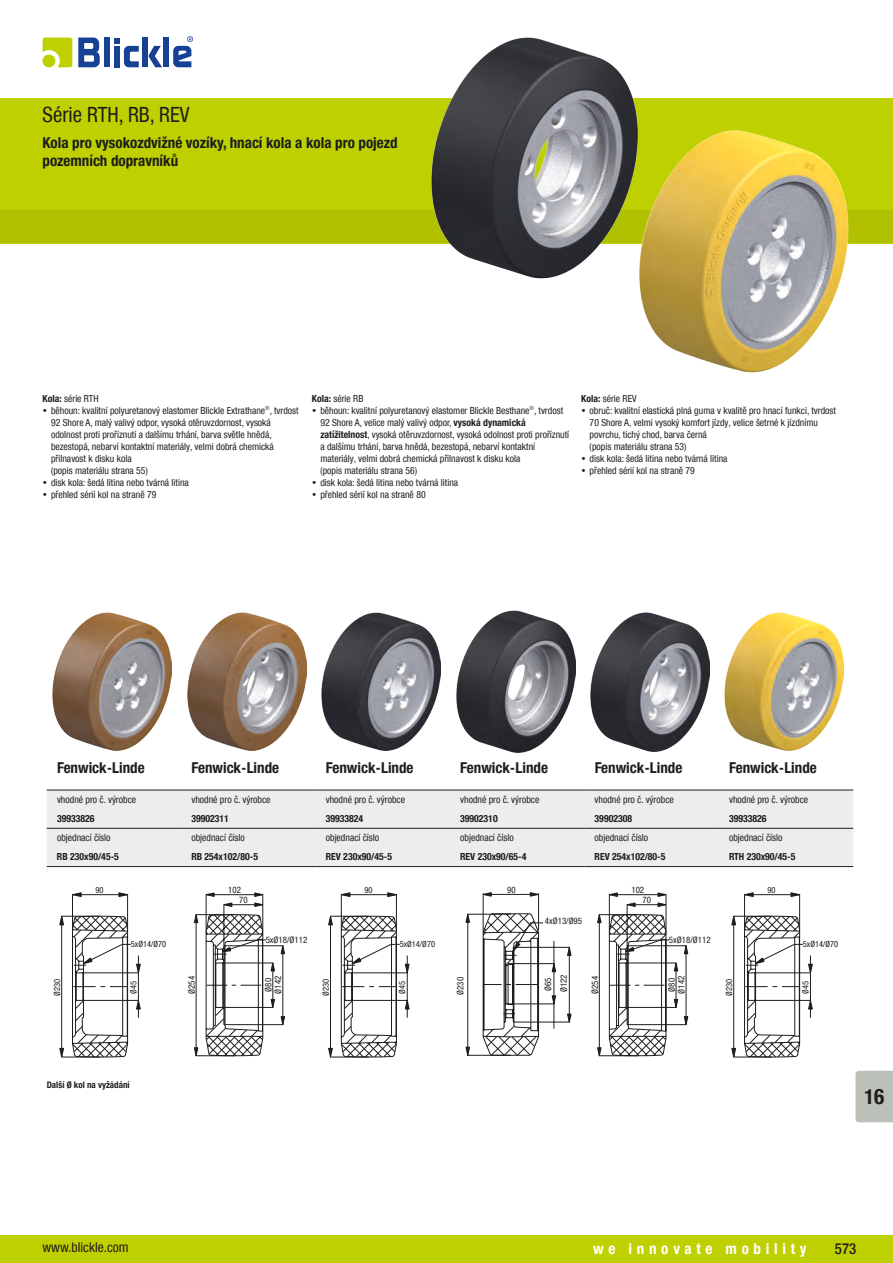
<style>
.page{position:relative;width:893px;height:1263px;background:#fff}
.page>*{position:absolute;margin:0;border:0;box-sizing:border-box;transform-origin:0 0}
._01_Header_Überschri{font:21px "Blickle Sans Global";color:#1d1d1b}
.t1{font:700 21px "Blickle Sans Global";color:#1d1d1b}
._05_Tabelle_Überschr{font:700 15px "Blickle Sans Global";color:#1d1d1b}
._01_Header_Überschri-2{font:700 15px/18px "Blickle Sans Global";color:#1d1d1b}
.t2{font:700 15px "Blickle Sans Global";letter-spacing:.315em;color:#fff}
.t3{font:500 15px "Blickle Sans Global";color:#1d1d1b}
.t4{font:13.5px "Blickle Sans Global";color:#1d1d1b}
._05_Tabelle_Werte{font:9.75px/12px "Blickle Sans Global";color:#1d1d1b}
._05_Tabelle_Werte_Bo{font:700 9.75px "Blickle Sans Global";color:#1d1d1b}
._03_Fließtext_ohne_A{font:9.75px "Blickle Sans Global";color:#1d1d1b}
.AppendedText{font:700 9px "Blickle Sans Global";color:#1d1d1b}
.t5{font:condensed 8.85px/10.2px "Helvetica Neue LTW1 G";color:#1d1d1b}
.t6{font:condensed 8.4px "Helvetica Neue LTW1 G";color:#1d1d1b}
.s1{font-weight:700}
</style>
<div class="page">
<svg style="left:43px;top:38px;width:29px;height:29px"></svg>
<div style="left:104px;top:38px;width:6px;height:29px;background:#164194"></div>
<svg style="left:149px;top:46px;width:13px;height:21px"></svg>
<svg style="left:114px;top:38px;width:25px;height:29px"></svg>
<div style="left:163px;top:38px;width:6px;height:29px;background:#164194"></div>
<div style="left:142px;top:38px;width:6px;height:29px;background:#164194"></div>
<svg style="left:78px;top:38px;width:22px;height:29px"></svg>
<div style="left:43px;top:55px;width:12px;height:12px;background:#bfd000;border-radius:50%"></div>
<svg style="left:173px;top:36px;width:20px;height:31px"></svg>
<div style="left:0;top:1235px;width:893px;height:28px;background:#bfd000"></div>
<div style="left:0;top:98px;width:893px;height:145px;background:#bfd000"></div>
<div style="left:0;top:210px;width:893px;height:33px;background:#b1c100"></div>
<div style="left:855px;top:1071px;width:38px;height:51px;background:#bbc0b8"></div>
<img style="left:428px;top:37px;width:420px;height:336px">
<div style="left:47px;top:791px;width:806px;height:75px;background:#ededed"></div>
<hr style="left:47px;top:790px;width:134px;height:1px;background:#1d1d1b">
<hr style="left:181px;top:790px;width:135px;height:1px;background:#1d1d1b">
<hr style="left:316px;top:790px;width:134px;height:1px;background:#1d1d1b">
<hr style="left:450px;top:790px;width:134px;height:1px;background:#1d1d1b">
<hr style="left:584px;top:790px;width:135px;height:1px;background:#1d1d1b">
<hr style="left:719px;top:790px;width:134px;height:1px;background:#1d1d1b">
<hr style="left:47px;top:828px;width:134px;height:1px;background:#1d1d1b">
<hr style="left:181px;top:828px;width:135px;height:1px;background:#1d1d1b">
<hr style="left:316px;top:828px;width:134px;height:1px;background:#1d1d1b">
<hr style="left:450px;top:828px;width:134px;height:1px;background:#1d1d1b">
<hr style="left:584px;top:828px;width:135px;height:1px;background:#1d1d1b">
<hr style="left:719px;top:828px;width:134px;height:1px;background:#1d1d1b">
<hr style="left:47px;top:866px;width:134px;height:1px;background:#1d1d1b">
<hr style="left:181px;top:866px;width:135px;height:1px;background:#1d1d1b">
<hr style="left:316px;top:866px;width:134px;height:1px;background:#1d1d1b">
<hr style="left:450px;top:866px;width:134px;height:1px;background:#1d1d1b">
<hr style="left:584px;top:866px;width:135px;height:1px;background:#1d1d1b">
<hr style="left:719px;top:866px;width:134px;height:1px;background:#1d1d1b">
<img style="left:53px;top:613px;width:119px;height:137px">
<img style="left:187px;top:613px;width:119px;height:137px">
<img style="left:322px;top:613px;width:119px;height:137px">
<img style="left:456px;top:610px;width:119px;height:143px">
<img style="left:590px;top:612px;width:119px;height:139px">
<img style="left:725px;top:613px;width:119px;height:137px">
<svg style="left:60px;top:892px;width:81px;height:165px"></svg>
<svg style="left:194px;top:893px;width:91px;height:163px"></svg>
<svg style="left:328px;top:892px;width:81px;height:165px"></svg>
<svg style="left:466px;top:892px;width:105px;height:163px"></svg>
<svg style="left:597px;top:893px;width:91px;height:163px"></svg>
<svg style="left:731px;top:892px;width:82px;height:165px"></svg>
<p class="_01_Header_Überschri" style="left:43px;top:102px;width:148px">Série RTH, RB, REV</p>
<p class="_01_Header_Überschri-2" style="left:43px;top:134px;width:357px">Kola pro vysokozdvižné vozíky, hnací kola a kola pro pojezd pozemních dopravníků</p>
<p class="_03_Fließtext_ohne_A" style="left:43px;top:392px;width:58px"><span class="s1">Kola:</span> série RTH</p>
<p class="_05_Tabelle_Werte" style="left:51px;top:404px;width:249px;text-indent:-9px">• běhoun: kvalitní polyuretanový elastomer Blickle Extrathane<sup>®</sup>, tvrdost 92 Shore A, malý valivý odpor, vysoká otěruvzdornost, vysoká odolnost proti proříznutí a dalšímu trhání, barva světle hnědá, bezestopá, nebarví kontaktní materiály, velmi dobrá chemická přilnavost k disku kola<br>(popis materiálu strana 55)</p>
<p class="_05_Tabelle_Werte" style="left:43px;top:476px;width:148px">• disk kola: šedá litina nebo tvárná litina</p>
<p class="_05_Tabelle_Werte" style="left:43px;top:488px;width:115px">• přehled sérií kol na straně 79</p>
<p class="_03_Fließtext_ohne_A" style="left:312px;top:392px;width:53px"><span class="s1">Kola:</span> série RB</p>
<p class="_05_Tabelle_Werte" style="left:320px;top:404px;width:250px;text-indent:-9px">• běhoun: kvalitní polyuretanový elastomer Blickle Besthane<sup>®</sup>, tvrdost 92 Shore A, velice malý valivý odpor, <span class="s1">vysoká dynamická zatížitelnost</span>, vysoká otěruvzdornost, vysoká odolnost proti proříznutí a dalšímu trhání, barva hnědá, bezestopá, nebarví kontaktní materiály, velmi dobrá chemická přilnavost k disku kola<br>(popis materiálu strana 56)</p>
<p class="_05_Tabelle_Werte" style="left:312px;top:476px;width:148px">• disk kola: šedá litina nebo tvárná litina</p>
<p class="_05_Tabelle_Werte" style="left:312px;top:488px;width:115px">• přehled sérií kol na straně 80</p>
<p class="_03_Fließtext_ohne_A" style="left:581px;top:392px;width:57px"><span class="s1">Kola:</span> série REV</p>
<p class="_05_Tabelle_Werte" style="left:590px;top:404px;width:248px;text-indent:-9px">• obruč: kvalitní elastická plná guma v kvalitě pro hnací funkci, tvrdost 70 Shore A, velmi vysoký komfort jízdy, velice šetrné k jízdnímu povrchu, tichý chod, barva černá<br>(popis materiálu strana 53)</p>
<p class="_05_Tabelle_Werte" style="left:581px;top:452px;width:148px">• disk kola: šedá litina nebo tvárná litina</p>
<p class="_05_Tabelle_Werte" style="left:581px;top:464px;width:115px">• přehled sérií kol na straně 79</p>
<p class="_05_Tabelle_Überschr" style="left:57px;top:759px;width:89px">Fenwick-Linde</p>
<p class="_05_Tabelle_Überschr" style="left:191px;top:759px;width:89px">Fenwick-Linde</p>
<p class="_05_Tabelle_Überschr" style="left:326px;top:759px;width:89px">Fenwick-Linde</p>
<p class="_05_Tabelle_Überschr" style="left:460px;top:759px;width:89px">Fenwick-Linde</p>
<p class="_05_Tabelle_Überschr" style="left:595px;top:759px;width:89px">Fenwick-Linde</p>
<p class="_05_Tabelle_Überschr" style="left:729px;top:759px;width:89px">Fenwick-Linde</p>
<p class="_05_Tabelle_Werte" style="left:57px;top:794px;width:81px">vhodné pro č. výrobce</p>
<p class="_05_Tabelle_Werte" style="left:191px;top:794px;width:81px">vhodné pro č. výrobce</p>
<p class="_05_Tabelle_Werte" style="left:326px;top:794px;width:81px">vhodné pro č. výrobce</p>
<p class="_05_Tabelle_Werte" style="left:460px;top:794px;width:81px">vhodné pro č. výrobce</p>
<p class="_05_Tabelle_Werte" style="left:595px;top:794px;width:81px">vhodné pro č. výrobce</p>
<p class="_05_Tabelle_Werte" style="left:729px;top:794px;width:81px">vhodné pro č. výrobce</p>
<p class="_05_Tabelle_Werte_Bo" style="left:57px;top:813px;width:39px">39933826</p>
<p class="_05_Tabelle_Werte_Bo" style="left:191px;top:813px;width:39px">39902311</p>
<p class="_05_Tabelle_Werte_Bo" style="left:326px;top:813px;width:39px">39933824</p>
<p class="_05_Tabelle_Werte_Bo" style="left:460px;top:813px;width:39px">39902310</p>
<p class="_05_Tabelle_Werte_Bo" style="left:595px;top:813px;width:39px">39902308</p>
<p class="_05_Tabelle_Werte_Bo" style="left:729px;top:813px;width:39px">39933826</p>
<p class="_05_Tabelle_Werte" style="left:57px;top:832px;width:55px">objednací číslo</p>
<p class="_05_Tabelle_Werte" style="left:191px;top:832px;width:55px">objednací číslo</p>
<p class="_05_Tabelle_Werte" style="left:326px;top:832px;width:55px">objednací číslo</p>
<p class="_05_Tabelle_Werte" style="left:460px;top:832px;width:55px">objednací číslo</p>
<p class="_05_Tabelle_Werte" style="left:595px;top:832px;width:55px">objednací číslo</p>
<p class="_05_Tabelle_Werte" style="left:729px;top:832px;width:55px">objednací číslo</p>
<p class="_05_Tabelle_Werte_Bo" style="left:57px;top:851px;width:63px">RB 230x90/45-5</p>
<p class="_05_Tabelle_Werte_Bo" style="left:191px;top:851px;width:68px">RB 254x102/80-5</p>
<p class="_05_Tabelle_Werte_Bo" style="left:326px;top:851px;width:68px">REV 230x90/45-5</p>
<p class="_05_Tabelle_Werte_Bo" style="left:460px;top:851px;width:68px">REV 230x90/65-4</p>
<p class="_05_Tabelle_Werte_Bo" style="left:595px;top:851px;width:72px">REV 254x102/80-5</p>
<p class="_05_Tabelle_Werte_Bo" style="left:729px;top:851px;width:68px">RTH 230x90/45-5</p>
<p class="t6" style="left:96px;top:885px;width:10px">90</p>
<p class="t5" style="left:239px;top:885px;width:10px;text-indent:-11px">102<br>70</p>
<p class="t6" style="left:364px;top:885px;width:10px">90</p>
<p class="t5" style="left:507px;top:885px;width:10px">90</p>
<p class="t5" style="left:642px;top:885px;width:10px;text-indent:-11px">102<br>70</p>
<p class="t6" style="left:768px;top:885px;width:10px">90</p>
<p class="t5" style="left:545px;top:916px;width:39px">4xØ13/Ø95</p>
<p class="t6" style="left:131px;top:939px;width:37px">5xØ14/Ø70</p>
<p class="t5" style="left:266px;top:935px;width:43px">5xØ18/Ø112</p>
<p class="t6" style="left:400px;top:939px;width:37px">5xØ14/Ø70</p>
<p class="t5" style="left:669px;top:935px;width:43px">5xØ18/Ø112</p>
<p class="t6" style="left:803px;top:939px;width:37px">5xØ14/Ø70</p>
<p class="t6" style="left:52px;top:996px;width:18px;rotate:-90deg">Ø230</p>
<p class="t6" style="left:129px;top:994px;width:14px;rotate:-90deg">Ø45</p>
<p class="t5" style="left:187px;top:994px;width:19px;rotate:-90deg">Ø254</p>
<p class="t5" style="left:264px;top:993px;width:19px;line-height:9.8px;rotate:-90deg">Ø80<br>Ø142</p>
<p class="t6" style="left:321px;top:996px;width:18px;rotate:-90deg">Ø230</p>
<p class="t6" style="left:397px;top:994px;width:14px;rotate:-90deg">Ø45</p>
<p class="t5" style="left:455px;top:995px;width:19px;rotate:-90deg">Ø230</p>
<p class="t5" style="left:540px;top:992px;width:19px;line-height:15.6px;rotate:-90deg">Ø65<br>Ø122</p>
<p class="t5" style="left:590px;top:994px;width:19px;rotate:-90deg">Ø254</p>
<p class="t5" style="left:667px;top:993px;width:19px;line-height:9.8px;rotate:-90deg">Ø80<br>Ø142</p>
<p class="t6" style="left:724px;top:996px;width:18px;rotate:-90deg">Ø230</p>
<p class="t6" style="left:801px;top:994px;width:14px;rotate:-90deg">Ø45</p>
<p class="AppendedText" style="left:47px;top:1080px;width:84px">Další Ø kol na vyžádání</p>
<h1 class="t1" style="left:864px;top:1084px;width:22px">16</h1>
<h3 class="t4" style="left:43px;top:1240px;width:87px">www.blickle.com</h3>
<h2 class="t2" style="left:593px;top:1240px;width:215px">we innovate mobility</h2>
<h2 class="t3" style="left:835px;top:1240px;width:23px">573</h2>
</div>
